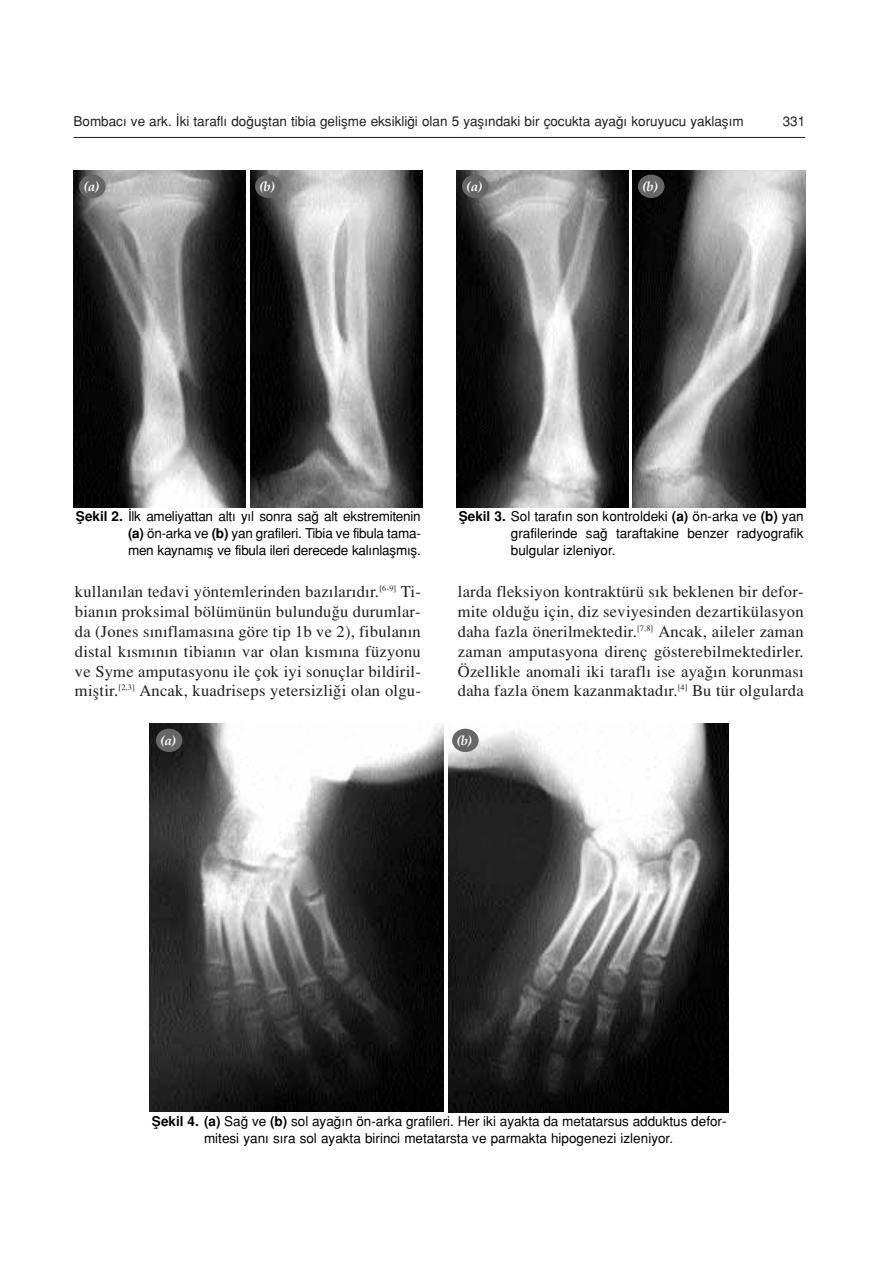
<style>
.page{position:relative;width:893px;height:1263px;background:#fff}
.page>*{position:absolute;margin:0;border:0;box-sizing:border-box;transform-origin:0 0}
.t1{font:16.5px/19.8px "Times Turk";letter-spacing:.015em;color:#231f20;text-align:justify}
.t2{font:13.5px/16.6px "Helvetica Turk";color:#000;text-align:justify}
.t3{font:13.5px "Helvetica Turk";color:#231f20}
.t4{font:13.5px "Palatino Turk BI";color:#fff}
.s1{font-family:"Helvetica Turk B"}
</style>
<div class="page">
<hr style="left:73px;top:137px;width:732px;height:1px;background:#231f20">
<img style="left:73px;top:170px;width:173px;height:337px">
<img style="left:250px;top:170px;width:172px;height:337px">
<div style="left:79px;top:175px;width:27px;height:23px;background:#666;border-radius:50%"></div>
<div style="left:255px;top:175px;width:26px;height:23px;background:#666;border-radius:50%"></div>
<img style="left:456px;top:170px;width:172px;height:337px">
<img style="left:633px;top:170px;width:172px;height:337px">
<div style="left:462px;top:175px;width:26px;height:23px;background:#666;border-radius:50%"></div>
<div style="left:638px;top:175px;width:26px;height:23px;background:#666;border-radius:50%"></div>
<img style="left:149px;top:723px;width:294px;height:388px">
<img style="left:448px;top:723px;width:280px;height:390px">
<div style="left:156px;top:729px;width:26px;height:23px;background:#666;border-radius:50%"></div>
<div style="left:452px;top:729px;width:26px;height:23px;background:#666;border-radius:50%"></div>
<p class="t3" style="left:73px;top:116px;width:671px">Bombac› ve ark. ‹ki tarafl› do¤ufltan tibia geliflme eksikli¤i olan 5 yafl›ndaki bir çocukta aya¤› koruyucu yaklafl›m</p>
<p class="t3" style="left:782px;top:116px;width:24px">331</p>
<p class="t4" style="left:83px;top:181px;width:18px">(a)</p>
<p class="t4" style="left:259px;top:181px;width:17px">(b)</p>
<p class="t4" style="left:466px;top:181px;width:18px">(a)</p>
<p class="t4" style="left:642px;top:181px;width:17px">(b)</p>
<p class="t2" style="left:128px;top:510px;width:294px;text-indent:-52px"><span class="s1">fiekil 2.</span> ‹lk ameliyattan alt› y›l sonra sa¤ alt ekstremitenin <span class="s1">(a)</span> ön-arka ve <span class="s1">(b)</span> yan grafileri. Tibia ve fibula tama&shy;men kaynam›fl ve fibula ileri derecede kal›nlaflm›fl.</p>
<p class="t2" style="left:511px;top:510px;width:294px;text-indent:-52px"><span class="s1">fiekil 3.</span> Sol taraf›n son kontroldeki <span class="s1">(a)</span> ön-arka ve <span class="s1">(b)</span> yan grafilerinde sa¤ taraftakine benzer radyografik bulgular izleniyor.</p>
<p class="t1" style="left:75px;top:584px;width:347px">kullan›lan tedavi yöntemlerinden baz›lar›d›r.<sup>[6-9]</sup> Ti&shy;bian›n proksimal bölümünün bulundu¤u durumlar&shy;da (Jones s›n›flamas›na göre tip 1b ve 2), fibulan›n distal k›sm›n›n tibian›n var olan k›sm›na füzyonu ve Syme amputasyonu ile çok iyi sonuçlar bildiril&shy;mifltir.<sup>[2,3]</sup> Ancak, kuadriseps yetersizli¤i olan olgu-</p>
<p class="t1" style="left:458px;top:584px;width:347px">larda fleksiyon kontraktürü s›k beklenen bir defor&shy;mite oldu¤u için, diz seviyesinden dezartikülasyon daha fazla önerilmektedir.<sup>[7,8]</sup> Ancak, aileler zaman zaman amputasyona direnç gösterebilmektedirler.<br>Özellikle anomali iki tarafl› ise aya¤›n korunmas› daha fazla önem kazanmaktad›r.<sup>[4]</sup> Bu tür olgularda</p>
<p class="t4" style="left:160px;top:735px;width:18px">(a)</p>
<p class="t4" style="left:456px;top:735px;width:17px">(b)</p>
<p class="t2" style="left:152px;top:1115px;width:576px;text-align:center"><span class="s1">fiekil 4. (a)</span> Sa¤ ve <span class="s1">(b)</span> sol aya¤›n ön-arka grafileri. Her iki ayakta da metatarsus adduktus defor&shy;mitesi yan› s›ra sol ayakta birinci metatarsta ve parmakta hipogenezi izleniyor.</p>
</div>
